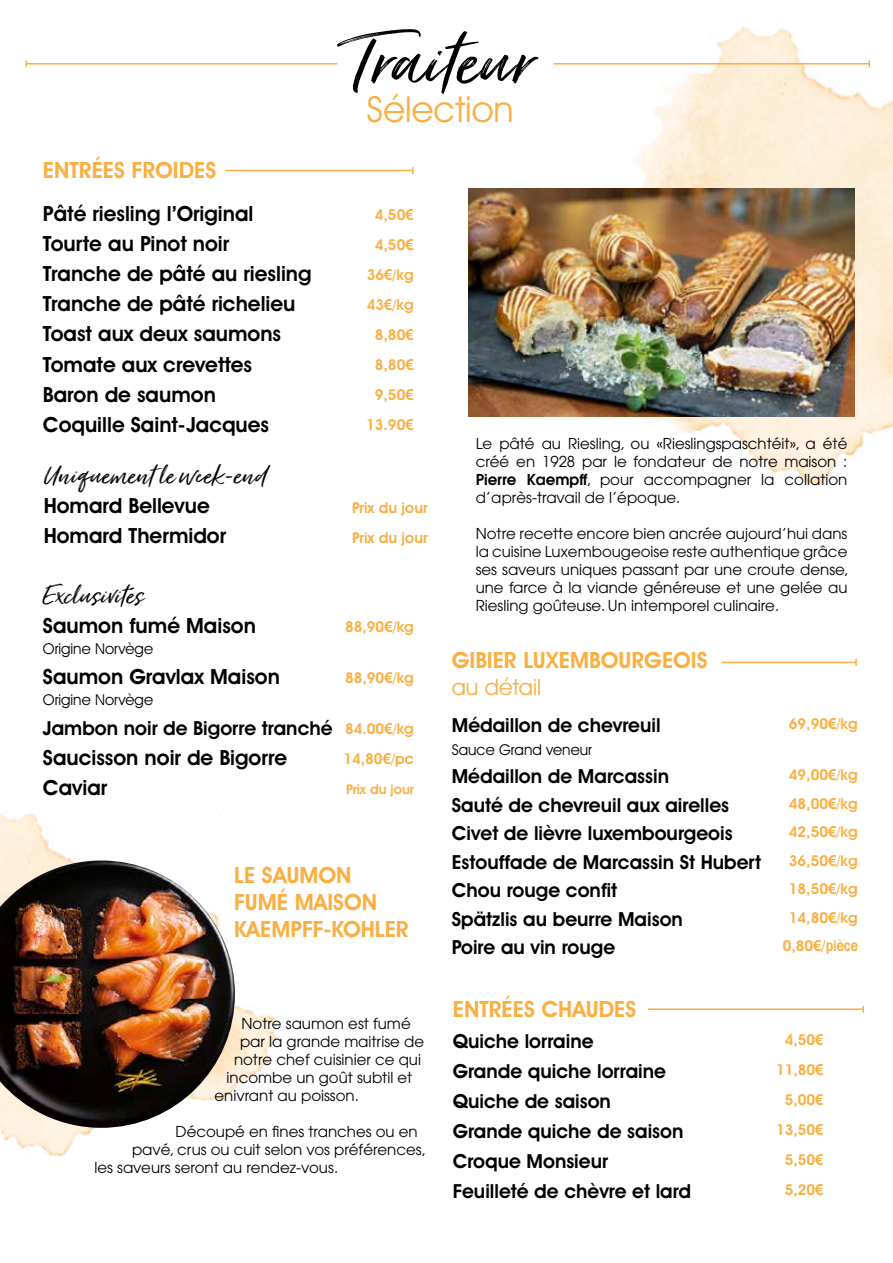
<style>
.page{position:relative;width:893px;height:1263px;background:#fff}
.page>*{position:absolute;margin:0;border:0;box-sizing:border-box;transform-origin:0 0}
.t1{font:90px "Just Lovely Slanted Wide";color:#000}
.t2{font:36px "Avant Garde IT Cby BT";color:#f9af42}
.t3{font:33px "Just Lovely Slanted Wide";color:#000}
.t4{font:600 22.5px/27px "Avant Garde IT Cby BT";color:#f9af42}
.t5{font:22.5px "Avant Garde IT Cby BT";color:#f9af42}
.t6{font:600 21px/30px "Avant Garde IT Cby BT";color:#000}
.t7{font:600 19.5px/28.5px "Avant Garde IT Cby BT";color:#000}
.t8{font:15px/18px "Avant Garde";color:#000;text-align:justify}
.t9{font:600 15px/30px "Avant Garde IT Cby BT";color:#f9af42;text-align:center}
.t10{font:15px "Avant Garde IT Cby BT";color:#000}
.t11{font:600 13.5px "Avant Garde IT Cby BT";color:#f9af42}
.s1{font-family:"Arial";font-weight:700}
.s2{font-weight:600}
.s3{font-stretch:condensed}
</style>
<div class="page">
<img style="left:0;top:809px;width:277px;height:348px">
<img style="left:580px;top:27px;width:313px;height:458px">
<hr style="left:225px;top:170px;width:188px;height:1px;background:#f9af42">
<svg style="left:412px;top:167px;width:2px;height:7px"></svg>
<hr style="left:648px;top:1008px;width:215px;height:2px;background:#f9af42">
<hr style="left:722px;top:662px;width:134px;height:1px;background:#f9af42">
<svg style="left:855px;top:659px;width:2px;height:7px"></svg>
<hr style="left:26px;top:63px;width:312px;height:2px;background:#f9af42">
<hr style="left:554px;top:63px;width:315px;height:2px;background:#f9af42">
<svg style="left:868px;top:60px;width:2px;height:7px"></svg>
<img style="left:0;top:860px;width:235px;height:268px">
<img style="left:468px;top:189px;width:387px;height:227px">
<h3 class="t4" style="left:43px;top:156px;width:175px">ENTRÉES FROIDES</h3>
<h3 class="t6" style="left:43px;top:199px;width:270px">Pâté riesling l’Original<br>Tourte au Pinot noir<br>Tranche de pâté au riesling<br>Tranche de pâté richelieu<br>Toast aux deux saumons<br>Tomate aux crevettes<br>Baron de saumon<br>Coquille Saint-Jacques</h3>
<h1 class="t1" style="left:341px;top:7px;width:194px">Traiteur</h1>
<h2 class="t2" style="left:367px;top:87px;width:148px">Sélection</h2>
<p class="t9" style="left:366px;top:200px;width:49px">4,50<span class="s1">€<br></span>4,50<span class="s1">€<br></span>36<span class="s1">€</span>/kg<br>43<span class="s1">€</span>/kg<br>8,80<span class="s1">€<br></span>8,80<span class="s1">€<br></span>9,50<span class="s1">€<br></span>13.90<span class="s1">€</span></p>
<h3 class="t3" style="left:44px;top:456px;width:224px">Uniquement le week-end</h3>
<h3 class="t6" style="left:44px;top:491px;width:184px">Homard Bellevue<br>Homard Thermidor</h3>
<p class="t9" style="left:352px;top:492px;width:77px;text-align:left">Prix du jour<br>Prix du jour</p>
<h3 class="t3" style="left:43px;top:576px;width:102px">Exclusivités</h3>
<h3 class="t6" style="left:43px;top:611px;width:215px">Saumon fumé Maison</h3>
<p class="t10" style="left:43px;top:640px;width:112px">Origine Norvège</p>
<h3 class="t6" style="left:43px;top:662px;width:238px">Saumon Gravlax Maison</h3>
<p class="t10" style="left:43px;top:691px;width:112px">Origine Norvège</p>
<h3 class="t7" style="left:43px;top:714px;width:291px">Jambon noir de Bigorre tranché</h3>
<h3 class="t6" style="left:43px;top:743px;width:246px">Saucisson noir de Bigorre<br>Caviar</h3>
<p class="t9" style="left:345px;top:612px;width:70px">88,90<span class="s1">€</span>/kg</p>
<p class="t9" style="left:345px;top:663px;width:70px">88,90<span class="s1">€</span>/kg</p>
<p class="t9" style="left:343px;top:714px;width:72px;text-align:left">84.00<span class="s1">€</span>/kg<br>14,80<span class="s1">€</span>/pc</p>
<p class="t11" style="left:346px;top:781px;width:69px">Prix du jour</p>
<h3 class="t4" style="left:234px;top:861px;width:176px">LE SAUMON<br>FUMÉ MAISON<br>KAEMPFF-KOHLER</h3>
<p class="t8" style="left:242px;top:1015px;width:171px">Notre saumon est fumé</p>
<p class="t8" style="left:240px;top:1033px;width:186px">par la grande maitrise de</p>
<p class="t8" style="left:234px;top:1051px;width:189px">notre chef cuisinier ce qui</p>
<p class="t8" style="left:226px;top:1069px;width:187px">incombe un goût subtil et</p>
<p class="t8" style="left:214px;top:1087px;width:146px">enivrant au poisson.</p>
<p class="t8" style="left:176px;top:1123px;width:244px">Découpé en fines tranches ou en</p>
<p class="t8" style="left:132px;top:1141px;width:296px">pavé, crus ou cuit selon vos préférences,</p>
<p class="t8" style="left:95px;top:1159px;width:245px">les saveurs seront au rendez-vous.</p>
<p class="t8" style="left:476px;top:435px;width:373px">Le pâté au Riesling, ou «Rieslingspaschtéit», a été créé en 1928 par le fondateur de notre maison :<br><span class="s2">Pierre Kaempff</span>, pour accompagner la collation d’après-travail de l’époque.</p>
<p class="t8" style="left:476px;top:525px;width:375px">Notre recette encore bien ancrée aujourd’hui dans la cuisine Luxembougeoise reste authentique grâce ses saveurs uniques passant par une croute dense, une farce à la viande généreuse et une gelée au Riesling goûteuse. Un intemporel culinaire.</p>
<h3 class="t4" style="left:452px;top:646px;width:257px">GIBIER LUXEMBOURGEOIS</h3>
<h3 class="t5" style="left:452px;top:673px;width:91px">au détail</h3>
<h3 class="t7" style="left:452px;top:711px;width:210px">Médaillon de chevreuil</h3>
<p class="t10" style="left:452px;top:740px;width:142px">Sauce Grand veneur</p>
<h3 class="t7" style="left:452px;top:762px;width:311px">Médaillon de Marcassin<br>Sauté de chevreuil aux airelles<br>Civet de lièvre luxembourgeois<br>Estouffade de Marcassin St Hubert<br>Chou rouge confit<br>Spätzlis au beurre Maison<br>Poire au vin rouge</h3>
<h3 class="t4" style="left:453px;top:996px;width:185px">ENTRÉES CHAUDES</h3>
<h3 class="t7" style="left:453px;top:1026px;width:240px;line-height:30px">Quiche lorraine<br>Grande quiche lorraine<br>Quiche de saison<br>Grande quiche de saison<br>Croque Monsieur<br>Feuilleté de chèvre et lard</h3>
<p class="t9" style="left:789px;top:709px;width:70px">69,90<span class="s1">€</span>/kg</p>
<p class="t9" style="left:783px;top:760px;width:76px;line-height:28.5px">49,00<span class="s1">€</span>/kg<br>48,00<span class="s1">€</span>/kg<br>42,50<span class="s1">€</span>/kg<br>36,50<span class="s1">€</span>/kg<br>18,50<span class="s1">€</span>/kg<br>14,80<span class="s1">€</span>/kg<br>0,80<span class="s1">€</span>/<span class="s3">pièce</span></p>
<p class="t9" style="left:776px;top:1024px;width:49px">4,50<span class="s1">€<br></span>11,80<span class="s1">€<br></span>5,00<span class="s1">€<br></span>13,50<span class="s1">€<br></span>5,50<span class="s1">€<br></span>5,20<span class="s1">€</span></p>
</div>
